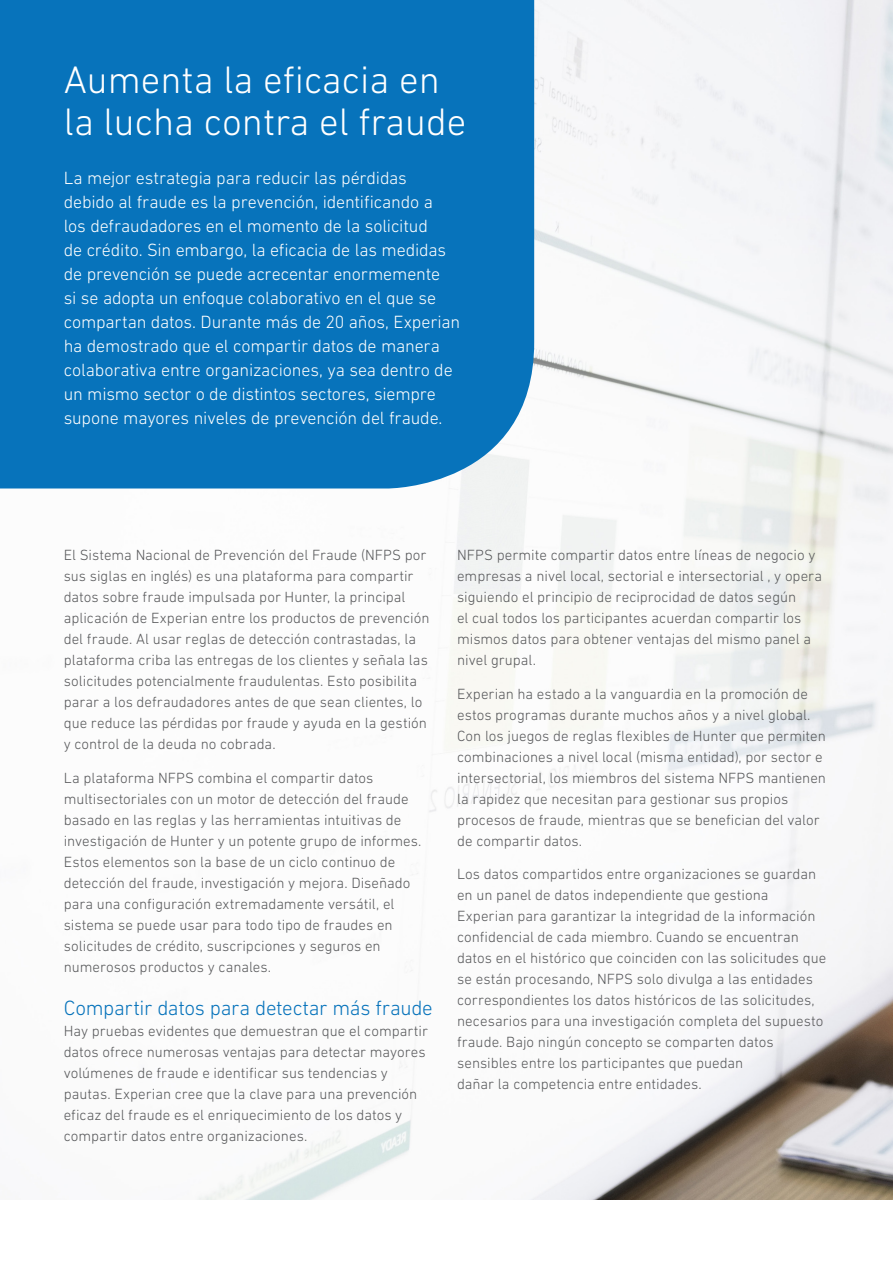
<style>
.page{position:relative;width:893px;height:1263px;background:#fff}
.page>*{position:absolute;margin:0;border:0;box-sizing:border-box;transform-origin:0 0}
.Title_heading_30_32{font:300 39px/42px "DIN Next W1 G";color:#fff}
.Headline_14_16{font:300 21px "DIN Next W1 G";letter-spacing:-.015em;color:#0773bb}
.Introduction_12_16{font:300 18px/24px "DIN Next W1 G";letter-spacing:-.01em;color:#fff}
.Body_text_10_14{font:300 15px/21px "DIN Next W1 G";color:#57585a}
</style>
<div class="page">
<img style="left:0;top:0;width:893px;height:1199px">
<div style="left:0;top:0;width:534px;height:488px;background:#0773bb"></div>
<p class="Title_heading_30_32" style="left:64px;top:58px;width:404px">Aumenta la eficacia en la lucha contra el fraude</p>
<p class="Introduction_12_16" style="left:64px;top:165px;width:398px">La mejor estrategia para reducir las pérdidas debido al fraude es la prevención, identificando a<br>los defraudadores en el momento de la solicitud<br>de crédito. Sin embargo, la eficacia de las medidas de prevención se puede acrecentar enormemente<br>si se adopta un enfoque colaborativo en el que se compartan datos. Durante más de 20 años, Experian ha demostrado que el compartir datos de manera colaborativa entre organizaciones, ya sea dentro de un mismo sector o de distintos sectores, siempre supone mayores niveles de prevención del fraude.</p>
<p class="Body_text_10_14" style="left:64px;top:544px;width:367px">El Sistema Nacional de Prevención del Fraude (NFPS por sus siglas en inglés) es una plataforma para compartir datos sobre fraude impulsada por Hunter, la principal aplicación de Experian entre los productos de prevención del fraude. Al usar reglas de detección contrastadas, la plataforma criba las entregas de los clientes y señala las solicitudes potencialmente fraudulentas. Esto posibilita parar a los defraudadores antes de que sean clientes, lo que reduce las pérdidas por fraude y ayuda en la gestión y control de la deuda no cobrada.</p>
<p class="Body_text_10_14" style="left:64px;top:767px;width:359px">La plataforma NFPS combina el compartir datos multisectoriales con un motor de detección del fraude basado en las reglas y las herramientas intuitivas de investigación de Hunter y un potente grupo de informes.<br>Estos elementos son la base de un ciclo continuo de detección del fraude, investigación y mejora. Diseñado para una configuración extremadamente versátil, el sistema se puede usar para todo tipo de fraudes en solicitudes de crédito, suscripciones y seguros en numerosos productos y canales.</p>
<p class="Headline_14_16" style="left:64px;top:996px;width:371px">Compartir datos para detectar más fraude</p>
<p class="Body_text_10_14" style="left:64px;top:1020px;width:366px">Hay pruebas evidentes que demuestran que el compartir datos ofrece numerosas ventajas para detectar mayores volúmenes de fraude e identificar sus tendencias y pautas. Experian cree que la clave para una prevención eficaz del fraude es el enriquecimiento de los datos y compartir datos entre organizaciones.</p>
<p class="Body_text_10_14" style="left:457px;top:544px;width:366px">NFPS permite compartir datos entre líneas de negocio y empresas a nivel local, sectorial e intersectorial , y opera siguiendo el principio de reciprocidad de datos según<br>el cual todos los participantes acuerdan compartir los mismos datos para obtener ventajas del mismo panel a nivel grupal.</p>
<p class="Body_text_10_14" style="left:457px;top:683px;width:370px">Experian ha estado a la vanguardia en la promoción de estos programas durante muchos años y a nivel global.<br>Con los juegos de reglas flexibles de Hunter que permiten combinaciones a nivel local (misma entidad), por sector e intersectorial, los miembros del sistema NFPS mantienen la rapidez que necesitan para gestionar sus propios procesos de fraude, mientras que se benefician del valor de compartir datos.</p>
<p class="Body_text_10_14" style="left:457px;top:864px;width:371px">Los datos compartidos entre organizaciones se guardan en un panel de datos independiente que gestiona Experian para garantizar la integridad de la información confidencial de cada miembro. Cuando se encuentran datos en el histórico que coinciden con las solicitudes que se están procesando, NFPS solo divulga a las entidades correspondientes los datos históricos de las solicitudes, necesarios para una investigación completa del supuesto fraude. Bajo ningún concepto se comparten datos sensibles entre los participantes que puedan<br>dañar la competencia entre entidades.</p>
</div>
